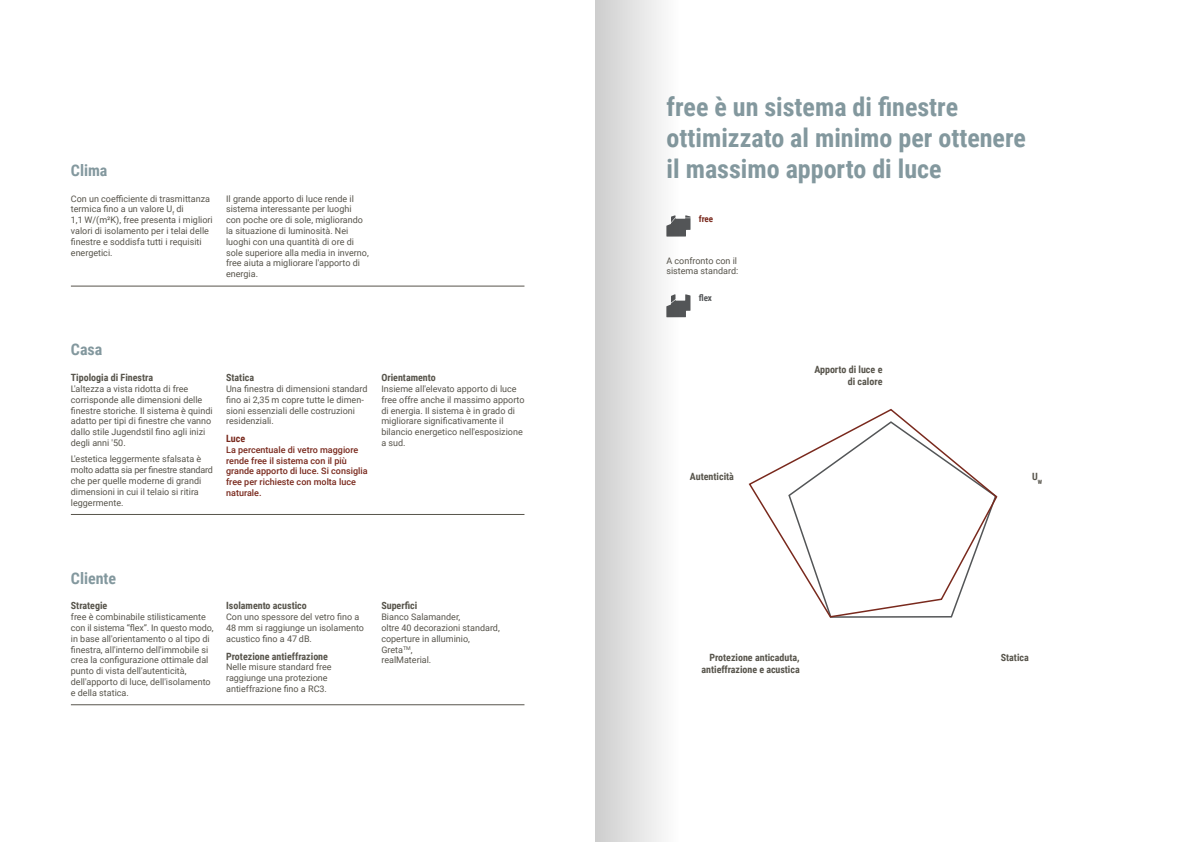
<style>
.page{position:relative;width:1191px;height:842px;background:#fff}
.page>*{position:absolute;margin:0;border:0;box-sizing:border-box;transform-origin:0 0}
.t1{font:700 26px/31.2px "Roboto Condensed";color:#83989e}
.t2{font:700 16px "Roboto Condensed";color:#83989e}
.t3{font:700 10px/12px "Roboto Condensed";color:#57544b;text-align:right}
.t4{font:700 10px "Roboto Condensed";color:#79291d}
.t5{font:9px/10.8px "Roboto";color:#57544b}
.t6{font:500 9px/10.8px "Roboto";color:#79291d}
.t7{font:700 9px "Roboto Condensed";color:#79291d}
.t8{font:700 9px "Roboto Condensed";color:#535557}
</style>
<div class="page">
<svg style="left:680px;top:215px;width:10px;height:22px"></svg>
<svg style="left:680px;top:294px;width:10px;height:23px"></svg>
<svg style="left:748px;top:408px;width:250px;height:210px"></svg>
<hr style="left:71px;top:704px;width:453px;height:1px;background:#57544b">
<hr style="left:71px;top:514px;width:453px;height:1px;background:#57544b">
<hr style="left:71px;top:286px;width:453px;height:1px;background:#57544b">
<div style="left:595px;top:0;width:85px;height:842px;background:linear-gradient(to right,#cfcfcf,#fbfbfb)"></div>
<h2 class="t2" style="left:71px;top:160px;width:38px">Clima</h2>
<p class="t5" style="left:71px;top:193px;width:143px">Con un coefficiente di trasmittanza termica fino a un valore U<sub>f</sub> di<br>1,1 W/(m²K), free presenta i migliori valori di isolamento per i telai delle finestre e soddisfa tutti i requisiti energetici.</p>
<p class="t5" style="left:226px;top:193px;width:144px">Il grande apporto di luce rende il sistema interessante per luoghi<br>con poche ore di sole, migliorando la situazione di luminosità. Nei luoghi con una quantità di ore di sole superiore alla media in inverno, free aiuta a migliorare l'apporto di energia.</p>
<h2 class="t2" style="left:71px;top:338px;width:33px">Casa</h2>
<p class="t3" style="left:71px;top:371px;width:84px">Tipologia di Finestra</p>
<p class="t5" style="left:71px;top:383px;width:143px">L'altezza a vista ridotta di free corrisponde alle dimensioni delle finestre storiche. Il sistema è quindi adatto per tipi di finestre che vanno dallo stile Jugendstil fino agli inizi degli anni '50.</p>
<p class="t5" style="left:71px;top:453px;width:143px">L'estetica leggermente sfalsata è molto adatta sia per finestre standard che per quelle moderne di grandi dimensioni in cui il telaio si ritira leggermente.</p>
<p class="t3" style="left:226px;top:371px;width:30px">Statica</p>
<p class="t5" style="left:226px;top:383px;width:143px">Una finestra di dimensioni standard fino ai 2,35 m copre tutte le dimen&shy;sioni essenziali delle costruzioni residenziali.</p>
<p class="t4" style="left:226px;top:431px;width:21px">Luce</p>
<p class="t6" style="left:226px;top:444px;width:143px">La percentuale di vetro maggiore rende free il sistema con il più grande apporto di luce. Si consiglia free per richieste con molta luce naturale.</p>
<p class="t3" style="left:381px;top:371px;width:56px">Orientamento</p>
<p class="t5" style="left:381px;top:383px;width:145px">Insieme all'elevato apporto di luce free offre anche il massimo apporto di energia. Il sistema è in grado di migliorare significativamente il bilancio energetico nell'esposizione a sud.</p>
<h2 class="t2" style="left:71px;top:567px;width:47px">Cliente</h2>
<p class="t3" style="left:71px;top:599px;width:38px">Strategie</p>
<p class="t5" style="left:71px;top:611px;width:144px">free è combinabile stilisticamente con il sistema “flex”. In questo modo, in base all'orientamento o al tipo di finestra, all'interno dell'immobile si crea la configurazione ottimale dal punto di vista dell'autenticità, dell'apporto di luce, dell'isolamento e della statica.</p>
<p class="t3" style="left:226px;top:599px;width:82px">Isolamento acustico</p>
<p class="t5" style="left:226px;top:611px;width:139px">Con uno spessore del vetro fino a<br>48 mm si raggiunge un isolamento acustico fino a 47 dB.</p>
<p class="t3" style="left:226px;top:650px;width:103px">Protezione antieffrazione</p>
<p class="t5" style="left:226px;top:661px;width:107px">Nelle misure standard free raggiunge una protezione antieffrazione fino a RC3.</p>
<p class="t3" style="left:381px;top:599px;width:37px">Superfici</p>
<p class="t5" style="left:381px;top:611px;width:120px">Bianco Salamander,<br>oltre 40 decorazioni standard, coperture in alluminio,<br>Greta<sup>TM</sup>,<br>realMaterial.</p>
<h1 class="t1" style="left:666px;top:90px;width:361px">free è un sistema di finestre ottimizzato al minimo per ottenere il massimo apporto di luce</h1>
<p class="t7" style="left:698px;top:213px;width:16px">free</p>
<p class="t5" style="left:666px;top:255px;width:73px">A confronto con il sistema standard:</p>
<p class="t8" style="left:698px;top:292px;width:15px">flex</p>
<p class="t3" style="left:690px;top:470px;width:46px">Autenticità</p>
<p class="t3" style="left:814px;top:363px;width:70px">Apporto di luce e di calore</p>
<p class="t3" style="left:701px;top:651px;width:100px">Protezione anticaduta, antieffrazione e acustica</p>
<p class="t3" style="left:1032px;top:470px;width:12px">U<sub>W</sub></p>
<p class="t3" style="left:1000px;top:651px;width:30px">Statica</p>
</div>
